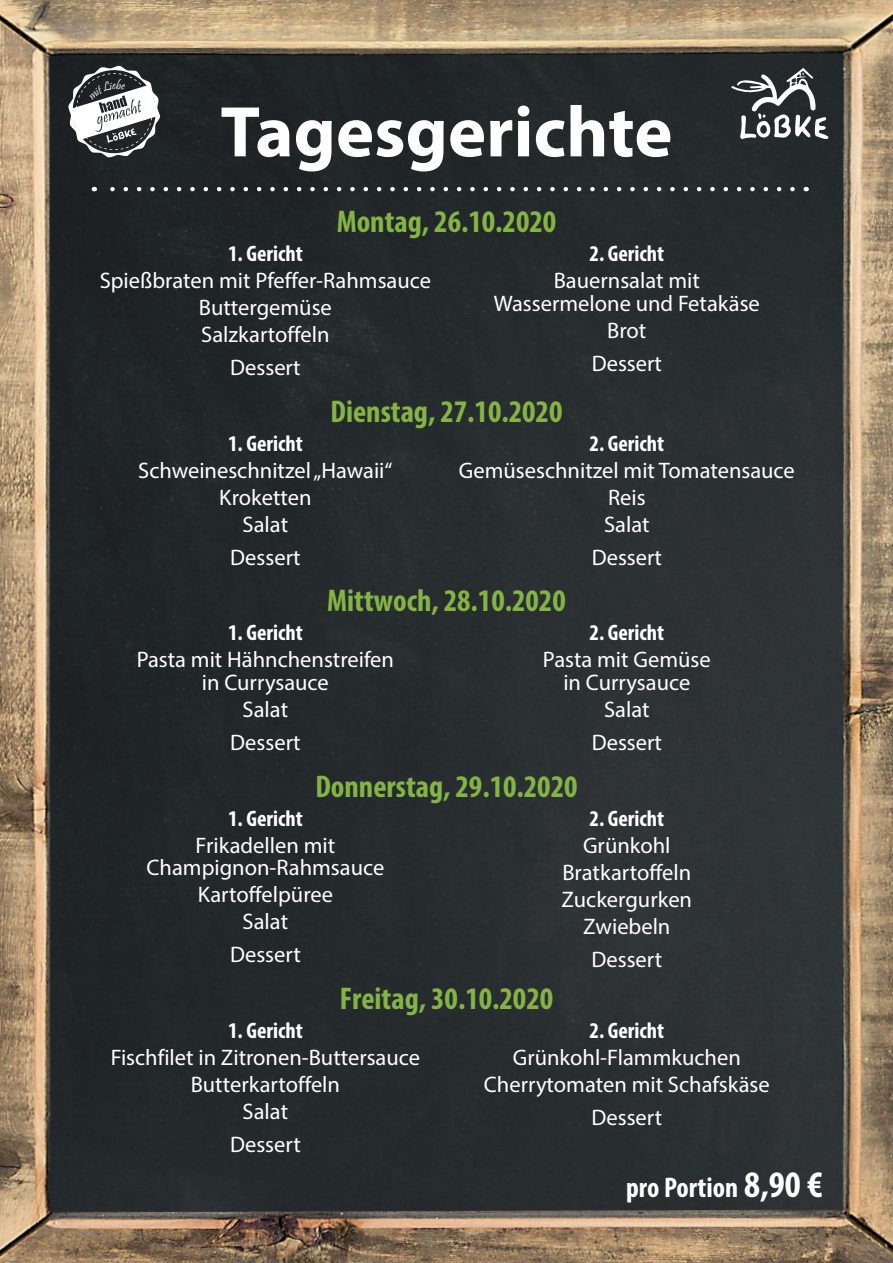
<style>
.page{position:relative;width:893px;height:1263px;background:#fff}
.page>*{position:absolute;margin:0;border:0;box-sizing:border-box;transform-origin:0 0}
.t1{font:700 72.45px "Myriad Pro";color:#fff}
.t2{font:700 condensed 31.5px "Myriad Pro";color:#83b444}
.t3{font:700 condensed 28.5px "Myriad Pro";color:#fff}
.t4{font:22.5px/27px "Myriad Pro";color:#fff;text-align:center}
.t5{font:700 condensed 22.5px "Myriad Pro";color:#fff}
.s1{font-size:37.5px}
</style>
<div class="page">
<img style="left:0;top:0;width:893px;height:1263px">
<svg style="left:731px;top:68px;width:97px;height:72px"></svg>
<svg style="left:94px;top:187px;width:698px;height:4px"></svg>
<svg style="left:68px;top:66px;width:92px;height:92px"></svg>
<h1 class="t1" style="left:220px;top:85px;width:454px">Tagesgerichte</h1>
<h2 class="t2" style="left:337px;top:202px;width:221px">Montag, 26.10.2020</h2>
<p class="t5" style="left:228px;top:239px;width:76px">1. Gericht</p>
<p class="t4" style="left:100px;top:267px;width:333px">Spießbraten mit Pfeffer-Rahmsauce<br>Buttergemüse<br>Salzkartoffeln</p>
<p class="t4" style="left:230px;top:354px;width:72px">Dessert</p>
<p class="t5" style="left:589px;top:239px;width:76px">2. Gericht</p>
<p class="t4" style="left:494px;top:269px;width:268px;line-height:22.5px">Bauernsalat mit<br>Wassermelone und Fetakäse</p>
<p class="t4" style="left:592px;top:313px;width:72px;line-height:33px">Brot<br>Dessert</p>
<h2 class="t2" style="left:331px;top:392px;width:233px">Dienstag, 27.10.2020</h2>
<p class="t5" style="left:228px;top:429px;width:76px">1. Gericht</p>
<p class="t4" style="left:138px;top:456px;width:256px">Schweineschnitzel „Hawaii“<br>Kroketten<br>Salat</p>
<p class="t4" style="left:230px;top:543px;width:72px">Dessert</p>
<p class="t5" style="left:589px;top:429px;width:76px">2. Gericht</p>
<p class="t4" style="left:459px;top:456px;width:337px">Gemüseschnitzel mit Tomatensauce<br>Reis<br>Salat</p>
<p class="t4" style="left:592px;top:543px;width:72px">Dessert</p>
<h2 class="t2" style="left:327px;top:581px;width:240px">Mittwoch, 28.10.2020</h2>
<p class="t5" style="left:228px;top:619px;width:76px">1. Gericht</p>
<p class="t4" style="left:137px;top:648px;width:259px;line-height:22.5px">Pasta mit Hähnchenstreifen in Currysauce</p>
<p class="t4" style="left:230px;top:692px;width:72px;line-height:33px">Salat<br>Dessert</p>
<p class="t5" style="left:589px;top:619px;width:76px">2. Gericht</p>
<p class="t4" style="left:543px;top:648px;width:169px;line-height:22.5px">Pasta mit Gemüse in Currysauce</p>
<p class="t4" style="left:592px;top:692px;width:72px;line-height:33px">Salat<br>Dessert</p>
<h2 class="t2" style="left:315px;top:766px;width:264px">Donnerstag, 29.10.2020</h2>
<p class="t5" style="left:228px;top:804px;width:76px">1. Gericht</p>
<p class="t4" style="left:147px;top:833px;width:239px;line-height:22.5px">Frikadellen mit<br>Champignon-Rahmsauce</p>
<p class="t4" style="left:198px;top:881px;width:137px">Kartoffelpüree<br>Salat</p>
<p class="t4" style="left:230px;top:941px;width:72px">Dessert</p>
<h2 class="t2" style="left:340px;top:979px;width:215px">Freitag, 30.10.2020</h2>
<p class="t5" style="left:589px;top:804px;width:76px">2. Gericht</p>
<p class="t4" style="left:562px;top:831px;width:132px">Grünkohl<br>Bratkartoffeln<br>Zuckergurken<br>Zwiebeln</p>
<p class="t4" style="left:591px;top:945px;width:72px">Dessert</p>
<p class="t5" style="left:228px;top:1016px;width:76px">1. Gericht</p>
<p class="t4" style="left:111px;top:1043px;width:311px">Fischfilet in Zitronen-Buttersauce<br>Butterkartoffeln<br>Salat</p>
<p class="t4" style="left:230px;top:1130px;width:72px">Dessert</p>
<p class="t5" style="left:589px;top:1016px;width:76px">2. Gericht</p>
<p class="t4" style="left:484px;top:1043px;width:287px">Grünkohl-Flammkuchen<br>Cherrytomaten mit Schafskäse</p>
<p class="t4" style="left:591px;top:1103px;width:72px">Dessert</p>
<p class="t3" style="left:626px;top:1169px;width:198px">pro Portion <span class="s1">8,90 €</span></p>
</div>
